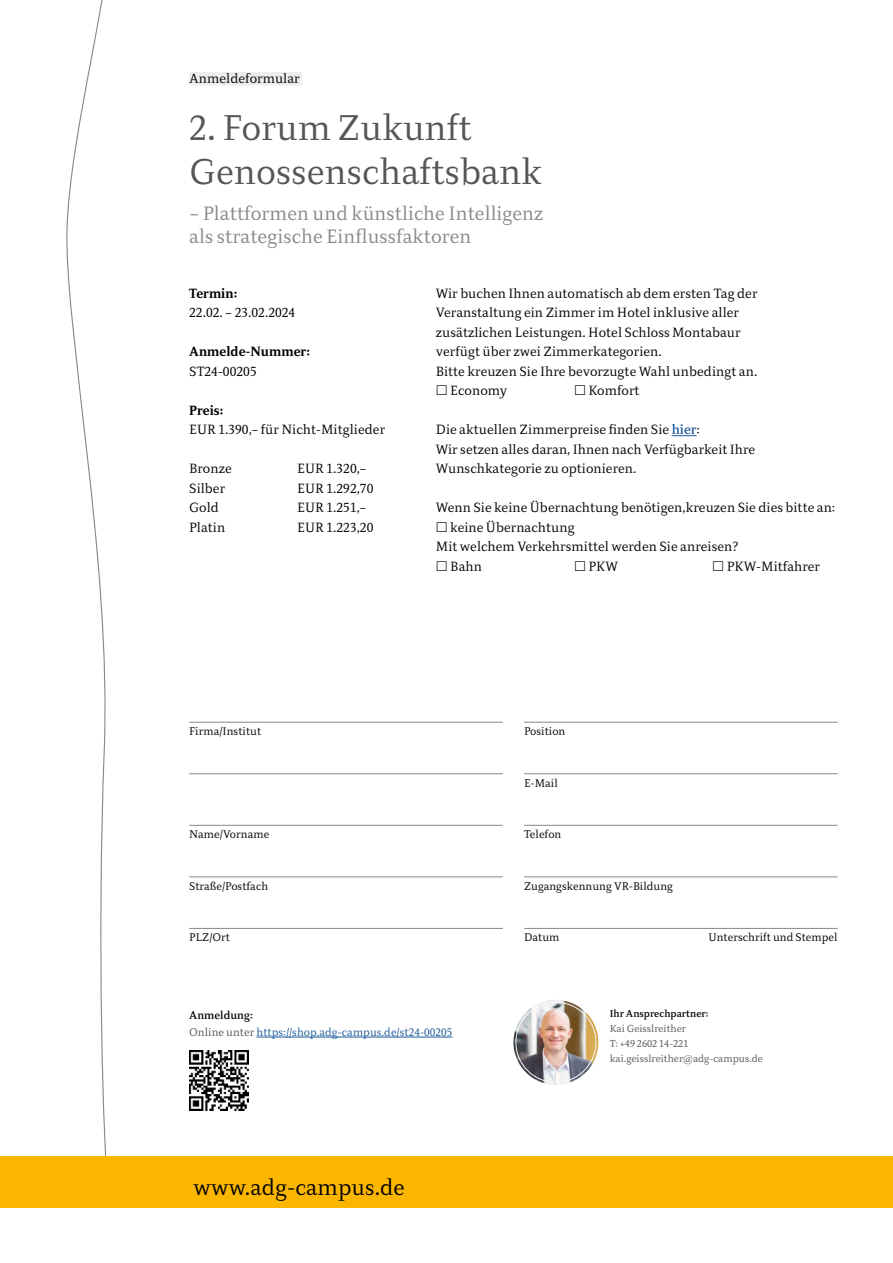
<style>
.page{position:relative;width:893px;height:1263px;background:#fff}
.page>*{position:absolute;margin:0;border:0;box-sizing:border-box;transform-origin:0 0}
.t1{font:300 36px/43.2px "Diogenes";color:#555756}
.t2{font:300 22.5px "Diogenes";color:#000}
.t3{font:300 19.5px/23.4px "Diogenes";color:#878988}
.t4{font:300 13.5px/19.5px "Diogenes";color:#000}
.t5{font:700 13.5px "Diogenes";color:#000}
.t6{font:300 11.25px "Diogenes";color:#000}
.t7{font:300 11.25px/16.5px "Diogenes";color:#1b5899}
.t8{font:300 10.2px/15px "Diogenes";color:#555756}
.t9{font:500 10.2px "Diogenes";color:#000}
.s1{font-weight:500;color:#1b5899}
.s2{font-weight:500;color:#000}
.s3{color:#555756}
</style>
<div class="page">
<svg style="left:63px;top:0;width:50px;height:1157px"></svg>
<div style="left:189px;top:72px;width:113px;height:14px;background:#eceded"></div>
<hr style="left:189px;top:722px;width:314px;height:1px;background:#878988">
<hr style="left:189px;top:773px;width:314px;height:1px;background:#878988">
<hr style="left:189px;top:825px;width:314px;height:1px;background:#878988">
<hr style="left:189px;top:877px;width:314px;height:1px;background:#878988">
<hr style="left:189px;top:928px;width:314px;height:1px;background:#878988">
<hr style="left:524px;top:722px;width:314px;height:1px;background:#878988">
<hr style="left:524px;top:773px;width:314px;height:1px;background:#878988">
<hr style="left:524px;top:825px;width:314px;height:1px;background:#878988">
<hr style="left:524px;top:877px;width:314px;height:1px;background:#878988">
<hr style="left:524px;top:928px;width:314px;height:1px;background:#878988">
<div style="left:0;top:1157px;width:893px;height:51px;background:#fbb600"></div>
<hr style="left:256px;top:1037px;width:196px;height:1px;background:#1b5899">
<img style="left:513px;top:1000px;width:85px;height:85px">
<svg style="left:672px;top:435px;width:25px;height:1px"></svg>
<img style="left:189px;top:1051px;width:60px;height:59px">
<p class="t4" style="left:189px;top:70px;width:112px">Anmeldeformular</p>
<h1 class="t1" style="left:189px;top:108px;width:354px">2. Forum Zukunft<br>Genossenschaftsbank</h1>
<h3 class="t3" style="left:189px;top:202px;width:356px">– Plattformen und künstliche Intelligenz als strategische Einflussfaktoren</h3>
<p class="t5" style="left:189px;top:288px;width:50px">Termin:</p>
<p class="t4" style="left:189px;top:304px;width:108px">22.02. – 23.02.2024</p>
<p class="t5" style="left:189px;top:346px;width:122px">Anmelde-Nummer:</p>
<p class="t4" style="left:189px;top:362px;width:69px">ST24-00205</p>
<p class="t5" style="left:189px;top:405px;width:36px">Preis:</p>
<p class="t4" style="left:189px;top:421px;width:198px">EUR 1.390,– für Nicht-Mitglieder</p>
<p class="t4" style="left:189px;top:460px;width:44px">Bronze</p>
<p class="t4" style="left:297px;top:460px;width:71px">EUR 1.320,–</p>
<p class="t4" style="left:189px;top:479px;width:38px">Silber</p>
<p class="t4" style="left:297px;top:479px;width:78px">EUR 1.292,70</p>
<p class="t4" style="left:189px;top:499px;width:31px">Gold</p>
<p class="t4" style="left:297px;top:499px;width:71px">EUR 1.251,–</p>
<p class="t4" style="left:189px;top:518px;width:38px">Platin</p>
<p class="t4" style="left:297px;top:518px;width:78px">EUR 1.223,20</p>
<p class="t4" style="left:436px;top:284px;width:323px">Wir buchen Ihnen automatisch ab dem ersten Tag der</p>
<p class="t4" style="left:436px;top:304px;width:305px">Veranstaltung ein Zimmer im Hotel inklusive aller</p>
<p class="t4" style="left:436px;top:323px;width:306px">zusätzlichen Leistungen. Hotel Schloss Montabaur</p>
<p class="t4" style="left:436px;top:343px;width:227px">verfügt über zwei Zimmerkategorien.</p>
<p class="t4" style="left:436px;top:362px;width:323px">Bitte kreuzen Sie Ihre bevorzugte Wahl unbedingt an.</p>
<p class="t4" style="left:450px;top:382px;width:59px">Economy</p>
<p class="t4" style="left:588px;top:382px;width:53px">Komfort</p>
<p class="t4" style="left:436px;top:421px;width:321px">Die aktuellen Zimmerpreise finden Sie <span class="s1">hier</span>:<br>Wir setzen alles daran, Ihnen nach Verfügbarkeit Ihre<br>Wunschkategorie zu optionieren.</p>
<p class="t4" style="left:436px;top:499px;width:401px">Wenn Sie keine Übernachtung benötigen,kreuzen Sie dies bitte an:</p>
<p class="t4" style="left:450px;top:518px;width:126px">keine Übernachtung</p>
<p class="t4" style="left:436px;top:538px;width:304px">Mit welchem Verkehrsmittel werden Sie anreisen?</p>
<p class="t4" style="left:450px;top:557px;width:33px">Bahn</p>
<p class="t4" style="left:588px;top:557px;width:31px">PKW</p>
<p class="t4" style="left:727px;top:557px;width:95px">PKW-Mitfahrer</p>
<p class="t6" style="left:189px;top:726px;width:74px">Firma/Institut</p>
<p class="t6" style="left:524px;top:726px;width:43px">Position</p>
<p class="t6" style="left:524px;top:777px;width:35px">E-Mail</p>
<p class="t6" style="left:189px;top:829px;width:82px">Name/Vorname</p>
<p class="t6" style="left:524px;top:829px;width:39px">Telefon</p>
<p class="t6" style="left:189px;top:880px;width:81px">Straße/Postfach</p>
<p class="t6" style="left:524px;top:880px;width:150px">Zugangskennung VR-Bildung</p>
<p class="t6" style="left:189px;top:932px;width:42px">PLZ/Ort</p>
<p class="t6" style="left:524px;top:932px;width:37px">Datum</p>
<p class="t6" style="left:708px;top:932px;width:131px">Unterschrift und Stempel</p>
<p class="t7" style="left:189px;top:1008px;width:265px"><span class="s2">Anmeldung:<br></span><span class="s3">Online unter</span> https://shop.adg-campus.de/st24-00205</p>
<h2 class="t2" style="left:193px;top:1176px;width:213px">www.adg-campus.de</h2>
<p class="t9" style="left:610px;top:1010px;width:100px">Ihr Ansprechpartner:</p>
<p class="t8" style="left:610px;top:1022px;width:155px">Kai Geisslreither<br>T: +49 2602 14-221 kai.geisslreither@adg-campus.de</p>
</div>
